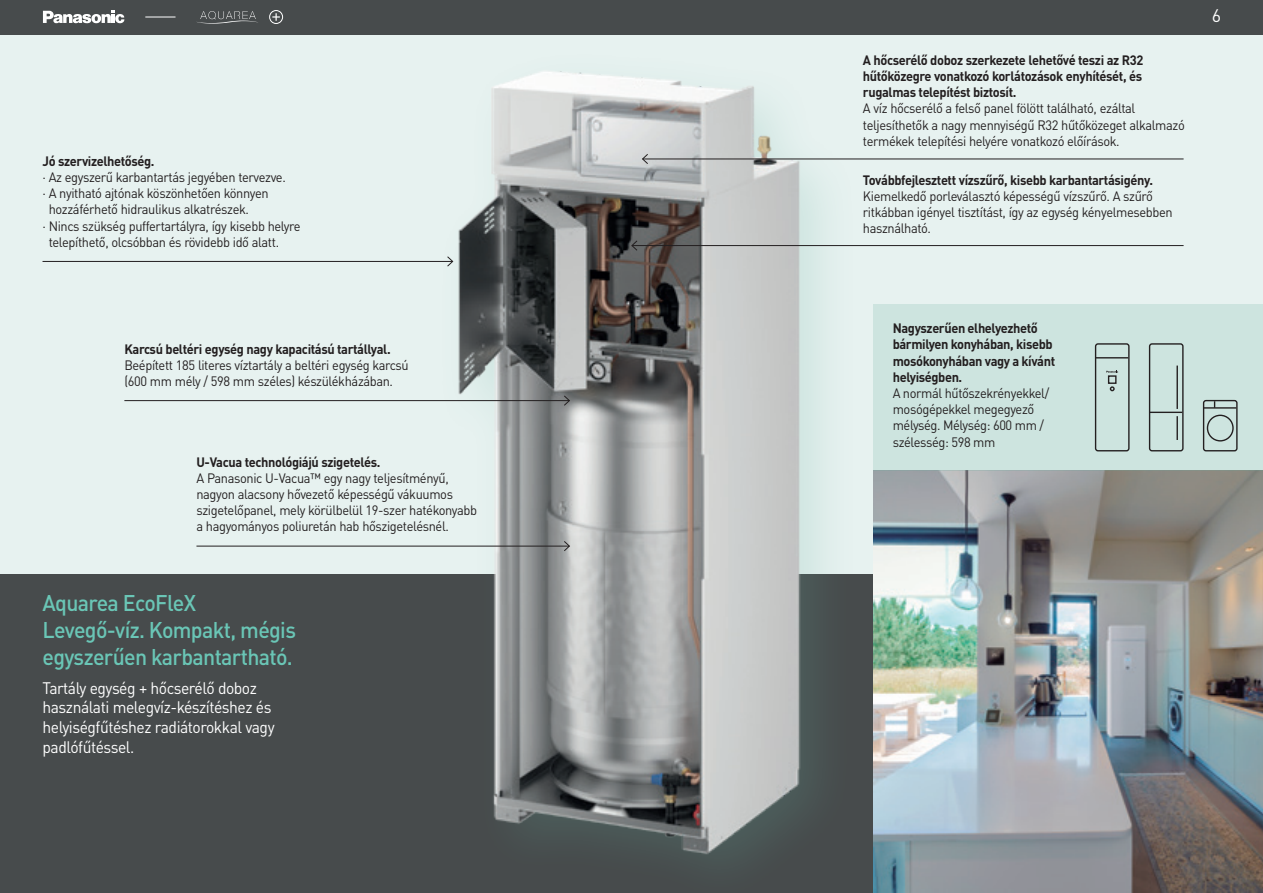
<style>
.page{position:relative;width:1263px;height:893px;background:#fff}
.page>*{position:absolute;margin:0;border:0;box-sizing:border-box;transform-origin:0 0}
.t1{font:500 22.5px/27px "DIN Pro";letter-spacing:-.03em;color:#6ac6b6;scale:.95 1}
.t2{font:18px "DIN Pro";color:#fff}
.t3{font:16.5px/19.8px "DIN Pro";letter-spacing:-.03em;color:#fff;scale:.95 1}
.t4{font:13.5px/16.2px "DIN Pro";letter-spacing:-.03em;color:#231f20;scale:.95 1}
.t5{font:700 13.5px/16.2px "DIN Pro";letter-spacing:-.03em;color:#231f20;text-align:justify;scale:.95 1}
</style>
<div class="page">
<div style="left:0;top:34px;width:1263px;height:540px;background:#e7f2f0"></div>
<div style="left:0;top:574px;width:1263px;height:319px;background:#474b4c"></div>
<div style="left:0;top:0;width:1263px;height:34px;background:#474b4c"></div>
<hr style="left:145px;top:17px;width:31px;height:1px;background:#fff">
<img style="left:874px;top:471px;width:389px;height:422px">
<div style="left:434px;top:47px;width:425px;height:846px;background:#63ac9d;opacity:.2"></div>
<img style="left:441px;top:34px;width:381px;height:852px">
<div style="left:874px;top:304px;width:389px;height:167px;background:#cde4df"></div>
<hr style="left:643px;top:159px;width:540px;height:1px;background:#231f20">
<svg style="left:642px;top:153px;width:6px;height:12px"></svg>
<hr style="left:43px;top:261px;width:410px;height:1px;background:#231f20">
<svg style="left:447px;top:256px;width:7px;height:11px"></svg>
<hr style="left:196px;top:546px;width:373px;height:1px;background:#231f20">
<svg style="left:563px;top:540px;width:7px;height:12px"></svg>
<hr style="left:124px;top:400px;width:445px;height:1px;background:#231f20">
<svg style="left:563px;top:395px;width:7px;height:11px"></svg>
<div style="left:1095px;top:343px;width:34px;height:108px;border:1px solid #231f20;border-radius:2px"></div>
<div style="left:1108px;top:375px;width:8px;height:9px;border:1px solid #231f20"></div>
<svg style="left:1110px;top:386px;width:5px;height:5px"></svg>
<svg style="left:1106px;top:371px;width:12px;height:2px"></svg>
<hr style="left:1095px;top:357px;width:33px;height:1px;background:#231f20">
<div style="left:1149px;top:343px;width:34px;height:108px;border:1px solid #231f20;border-radius:2px"></div>
<hr style="left:1149px;top:412px;width:33px;height:1px;background:#231f20">
<hr style="left:1176px;top:366px;width:2px;height:43px;background:#231f20">
<hr style="left:1176px;top:416px;width:2px;height:24px;background:#231f20">
<div style="left:1203px;top:400px;width:34px;height:51px;border:1px solid #231f20;border-radius:2px"></div>
<hr style="left:1203px;top:407px;width:33px;height:2px;background:#231f20">
<div style="left:1207px;top:415px;width:27px;height:26px;border:1px solid #231f20;border-radius:50%"></div>
<hr style="left:632px;top:245px;width:551px;height:1px;background:#231f20">
<svg style="left:631px;top:240px;width:7px;height:11px"></svg>
<svg style="left:197px;top:11px;width:61px;height:13px"></svg>
<div style="left:269px;top:10px;width:14px;height:14px;border:1px solid #fff;border-radius:50%"></div>
<svg style="left:272px;top:13px;width:8px;height:8px"></svg>
<svg style="left:43px;top:11px;width:81px;height:12px"></svg>
<p class="t5" style="left:43px;top:151px;width:119px">Jó szervizelhetőség.</p>
<p class="t4" style="left:43px;top:168px;width:258px">· Az egyszerű karbantartás jegyében tervezve.</p>
<p class="t4" style="left:43px;top:184px;width:240px">· A nyitható ajtónak köszönhetően könnyen</p>
<p class="t4" style="left:49px;top:200px;width:212px">hozzáférhető hidraulikus alkatrészek.</p>
<p class="t4" style="left:43px;top:216px;width:273px">· Nincs szükség puffertartályra, így kisebb helyre</p>
<p class="t4" style="left:49px;top:232px;width:244px">telepíthető, olcsóbban és rövidebb idő alatt.</p>
<p class="t5" style="left:124px;top:339px;width:282px">Karcsú beltéri egység nagy kapacitású tartállyal.</p>
<p class="t4" style="left:124px;top:356px;width:301px">Beépített 185 literes víztartály a beltéri egység karcsú (600 mm mély / 598 mm széles) készülékházában.</p>
<p class="t5" style="left:196px;top:452px;width:195px">U-Vacua technológiájú szigetelés.</p>
<p class="t4" style="left:196px;top:468px;width:297px">A Panasonic U-Vacua™ egy nagy teljesítményű, nagyon alacsony hővezető képességű vákuumos szigetelőpanel, mely körülbelül 19-szer hatékonyabb a hagyományos poliuretán hab hőszigetelésnél.</p>
<h1 class="t1" style="left:43px;top:587px;width:268px">Aquarea EcoFleX<br>Levegő-víz. Kompakt, mégis egyszerűen karbantartható.</h1>
<p class="t3" style="left:43px;top:676px;width:246px">Tartály egység + hőcserélő doboz használati melegvíz-készítéshez és helyiségfűtéshez radiátorokkal vagy padlófűtéssel.</p>
<p class="t5" style="left:863px;top:50px;width:297px">A hőcserélő doboz szerkezete lehetővé teszi az R32 hűtőközegre vonatkozó korlátozások enyhítését, és rugalmas telepítést biztosít.</p>
<p class="t4" style="left:863px;top:99px;width:340px">A víz hőcserélő a felső panel fölött található, ezáltal teljesíthetők a nagy mennyiségű R32 hűtőközeget alkalmazó termékek telepítési helyére vonatkozó előírások.</p>
<p class="t5" style="left:863px;top:170px;width:307px">Továbbfejlesztett vízszűrő, kisebb karbantartásigény.</p>
<p class="t4" style="left:863px;top:187px;width:327px">Kiemelkedő porleválasztó képességű vízszűrő. A szűrő ritkábban igényel tisztítást, így az egység kényelmesebben használható.</p>
<h2 class="t2" style="left:1212px;top:2px;width:11px">6</h2>
<p class="t5" style="left:893px;top:319px;width:173px;text-align:left">Nagyszerűen elhelyezhető bármilyen konyhában, kisebb mosókonyhában vagy a kívánt helyiségben.</p>
<p class="t4" style="left:893px;top:384px;width:166px">A normál hűtőszekrényekkel/ mosógépekkel megegyező mélység. Mélység: 600 mm / szélesség: 598 mm</p>
</div>
